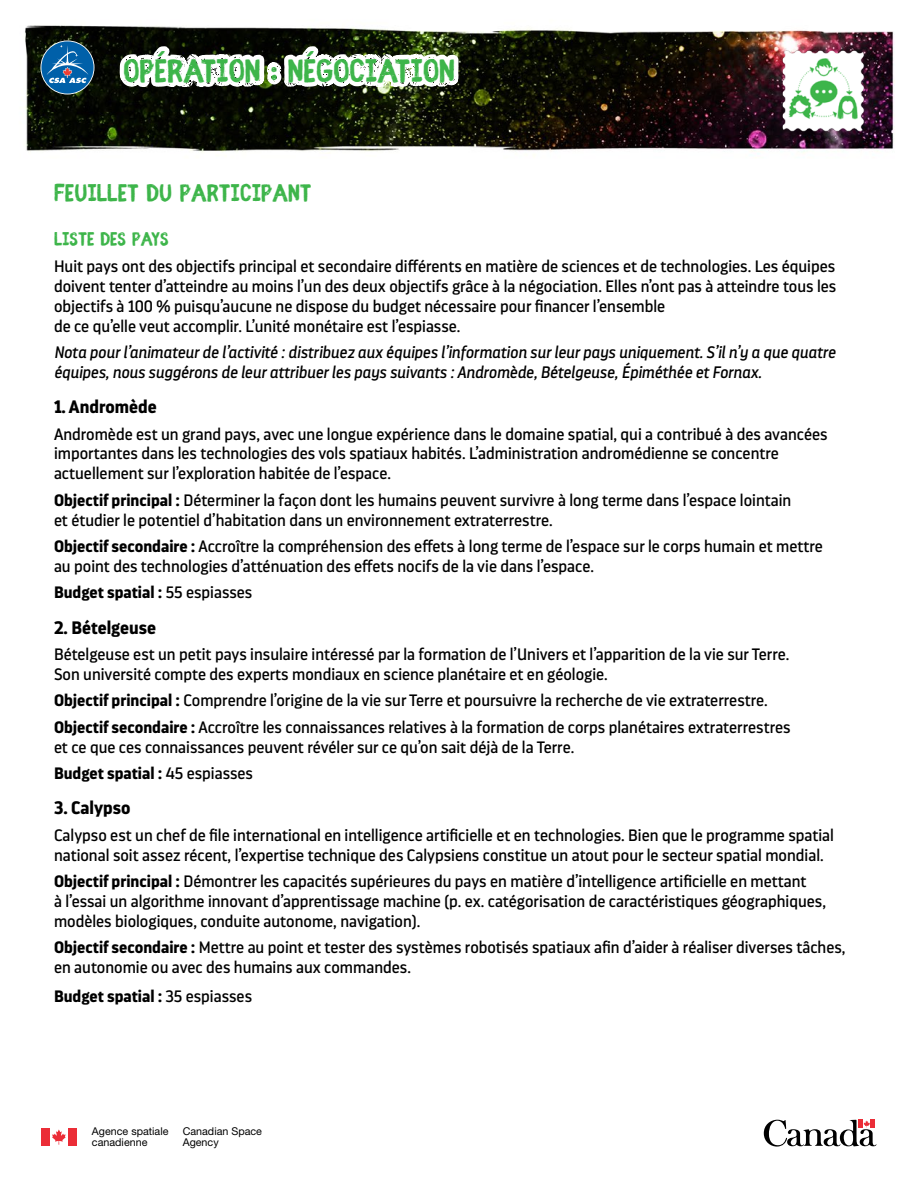
<style>
.page{position:relative;width:918px;height:1188px;background:#fff}
.page>*{position:absolute;margin:0;border:0;box-sizing:border-box;transform-origin:0 0}
.t1{font:700 36px "Fibre Vintage Full";color:#3db54a}
.t2{font:700 27px "Fibre Vintage Full";color:#3db54a}
.t3{font:700 21px "Fibre Vintage Full";color:#3db54a}
.t4{font:700 18px "Darwin Pro";color:#000}
.t5{font:16.5px/19.8px "Darwin Pro";color:#000}
.t6{font:italic 16.5px/19.8px "Darwin Pro";color:#000}
.t7{font:700 16.5px "Darwin Pro";color:#000}
.t8{font:10.8px/10.8px "Helvetica Neue LT Std";color:#000}
.s1{font-weight:700}
.s2{font-weight:400}
</style>
<div class="page">
<img style="left:25px;top:25px;width:870px;height:129px">
<img style="left:776px;top:43px;width:94px;height:95px">
<svg style="left:41px;top:25px;width:428px;height:129px"></svg>
<svg style="left:764px;top:1120px;width:112px;height:27px"></svg>
<div style="left:41px;top:1128px;width:9px;height:18px;background:#eb2d37"></div>
<svg style="left:52px;top:1129px;width:14px;height:16px"></svg>
<div style="left:68px;top:1128px;width:9px;height:18px;background:#eb2d37"></div>
<h1 class="t1" style="left:123px;top:50px;width:333px">OPÉRATION : NÉGOCIATION</h1>
<h2 class="t2" style="left:54px;top:177px;width:259px">FEUILLET DU PARTICIPANT</h2>
<p class="t3" style="left:54px;top:227px;width:116px">LISTE DES PAYS</p>
<p class="t5" style="left:54px;top:256px;width:784px">Huit pays ont des objectifs principal et secondaire différents en matière de sciences et de technologies. Les équipes doivent tenter d’atteindre au moins l’un des deux objectifs grâce à la négociation. Elles n’ont pas à atteindre tous les objectifs à 100 % puisqu’aucune ne dispose du budget nécessaire pour financer l’ensemble<br>de ce qu’elle veut accomplir. L’unité monétaire est l’espiasse.</p>
<p class="t6" style="left:54px;top:342px;width:783px">Nota pour l’animateur de l’activité : distribuez aux équipes l’information sur leur pays uniquement. S’il n’y a que quatre équipes, nous suggérons de leur attribuer les pays suivants : Andromède, Bételgeuse, Épiméthée et Fornax.</p>
<p class="t4" style="left:54px;top:394px;width:104px">1. Andromède</p>
<p class="t5" style="left:54px;top:424px;width:775px">Andromède est un grand pays, avec une longue expérience dans le domaine spatial, qui a contribué à des avancées importantes dans les technologies des vols spatiaux habités. L’administration andromédienne se concentre actuellement sur l’exploration habitée de l’espace.</p>
<p class="t5" style="left:54px;top:490px;width:739px"><span class="s1">Objectif principal :</span> Déterminer la façon dont les humains peuvent survivre à long terme dans l’espace lointain et étudier le potentiel d’habitation dans un environnement extraterrestre.</p>
<p class="t5" style="left:54px;top:536px;width:770px"><span class="s1">Objectif secondaire :</span> Accroître la compréhension des effets à long terme de l’espace sur le corps humain et mettre au point des technologies d’atténuation des effets nocifs de la vie dans l’espace.</p>
<p class="t7" style="left:54px;top:581px;width:200px">Budget spatial : <span class="s2">55 espiasses</span></p>
<p class="t4" style="left:54px;top:615px;width:104px">2. Bételgeuse</p>
<p class="t5" style="left:54px;top:644px;width:737px">Bételgeuse est un petit pays insulaire intéressé par la formation de l’Univers et l’apparition de la vie sur Terre.<br>Son université compte des experts mondiaux en science planétaire et en géologie.</p>
<p class="t5" style="left:54px;top:687px;width:738px;line-height:26.5px"><span class="s1">Objectif principal :</span> Comprendre l’origine de la vie sur Terre et poursuivre la recherche de vie extraterrestre.<br><span class="s1">Objectif secondaire :</span> Accroître les connaissances relatives à la formation de corps planétaires extraterrestres</p>
<p class="t5" style="left:54px;top:733px;width:522px;line-height:26.5px">et ce que ces connaissances peuvent révéler sur ce qu’on sait déjà de la Terre.<br><span class="s1">Budget spatial :</span> 45 espiasses</p>
<p class="t4" style="left:54px;top:795px;width:78px">3. Calypso</p>
<p class="t5" style="left:54px;top:825px;width:782px">Calypso est un chef de file international en intelligence artificielle et en technologies. Bien que le programme spatial national soit assez récent, l’expertise technique des Calypsiens constitue un atout pour le secteur spatial mondial.</p>
<p class="t5" style="left:54px;top:871px;width:773px"><span class="s1">Objectif principal :</span> Démontrer les capacités supérieures du pays en matière d’intelligence artificielle en mettant<br>à l’essai un algorithme innovant d’apprentissage machine (p. ex. catégorisation de caractéristiques géographiques, modèles biologiques, conduite autonome, navigation).</p>
<p class="t5" style="left:54px;top:937px;width:793px"><span class="s1">Objectif secondaire :</span> Mettre au point et tester des systèmes robotisés spatiaux afin d’aider à réaliser diverses tâches, en autonomie ou avec des humains aux commandes.</p>
<p class="t7" style="left:54px;top:984px;width:200px">Budget spatial : <span class="s2">35 espiasses</span></p>
<p class="t8" style="left:92px;top:1126px;width:78px">Agence spatiale canadienne</p>
<p class="t8" style="left:183px;top:1126px;width:81px">Canadian Space<br>Agency</p>
</div>
